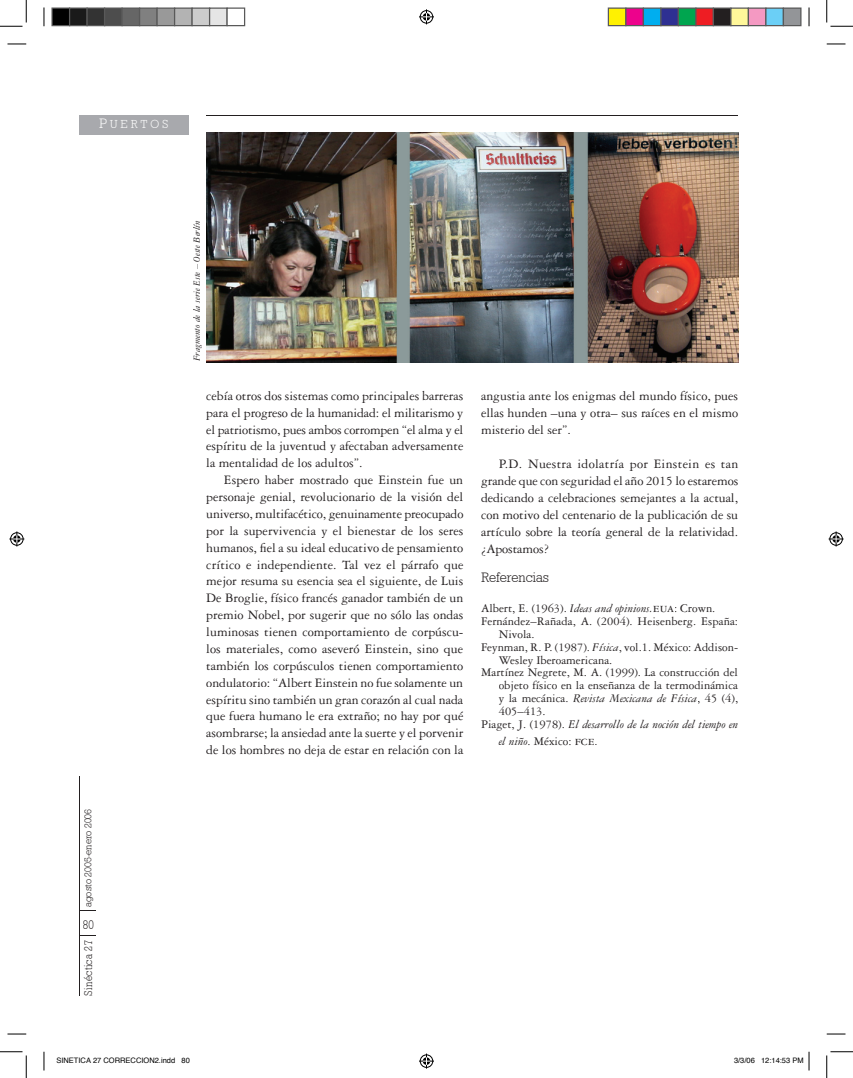
<style>
.page{position:relative;width:853px;height:1078px;background:#fff}
.page>*{position:absolute;margin:0;border:0;box-sizing:border-box;transform-origin:0 0}
.t1{font:13.75px/16.9px "Garamond Three";color:#231f20;text-align:justify}
.t2{font:13.75px "Geometric Slab 712 BT Light A";color:#231f20}
.t3{font:12.5px "Garamond Three";color:#231f20}
.t4{font:italic 12.5px "Garamond Three";color:#231f20}
.t5{font:12.5px "Geometric Slab 712 BT Light A";color:#231f20;scale:.9 1}
.t6{font:11.75px "Geometric Slab 712 BT Light A";letter-spacing:.235em;color:#fff}
.t7{font:11.25px "Geometric Slab 712 BT Light A";letter-spacing:.04em;color:#231f20;scale:.9 1}
.t8{font:italic 10px "Garamond Three";color:#231f20}
.t9{font:10px "Geometric Slab 712 BT Light A";color:#231f20}
.t10{font:7.5px "Helvetica";color:#000}
.s1{font-size:13.75px}
.s2{font-style:italic}
.s3{font-family:"Garamond Three SC";font-size:13.75px}
.s4{font-style:normal}
</style>
<div class="page">
<hr style="left:79px;top:777px;width:1px;height:219px;background:#231f20">
<svg style="left:80px;top:910px;width:15px;height:1px"></svg>
<hr style="left:206px;top:115px;width:532px;height:1px;background:#231f20">
<div style="left:79px;top:115px;width:109px;height:20px;background:#a8a9ad"></div>
<img style="left:206px;top:133px;width:532px;height:229px">
<svg style="left:8px;top:43px;width:18px;height:2px"></svg>
<svg style="left:827px;top:43px;width:18px;height:2px"></svg>
<svg style="left:8px;top:1033px;width:18px;height:2px"></svg>
<svg style="left:827px;top:1033px;width:18px;height:2px"></svg>
<svg style="left:43px;top:7px;width:2px;height:19px"></svg>
<svg style="left:43px;top:1052px;width:2px;height:18px"></svg>
<svg style="left:808px;top:7px;width:2px;height:19px"></svg>
<svg style="left:0;top:0;width:27px;height:27px"></svg>
<svg style="left:0;top:1051px;width:27px;height:27px"></svg>
<svg style="left:826px;top:0;width:27px;height:27px"></svg>
<svg style="left:826px;top:1051px;width:27px;height:27px"></svg>
<svg style="left:419px;top:9px;width:15px;height:15px"></svg>
<svg style="left:419px;top:1054px;width:15px;height:15px"></svg>
<svg style="left:9px;top:531px;width:15px;height:15px"></svg>
<svg style="left:829px;top:531px;width:15px;height:15px"></svg>
<div style="left:52px;top:8px;width:18px;height:18px;background:#000"></div>
<div style="left:51px;top:8px;width:19px;height:18px;border:1px solid #595959"></div>
<div style="left:70px;top:8px;width:17px;height:18px;background:#1a1a1a"></div>
<div style="left:69px;top:8px;width:19px;height:18px;border:1px solid #595959"></div>
<div style="left:87px;top:8px;width:18px;height:18px;background:#333"></div>
<div style="left:86px;top:8px;width:19px;height:18px;border:1px solid #595959"></div>
<div style="left:105px;top:8px;width:17px;height:18px;background:#4d4d4d"></div>
<div style="left:104px;top:8px;width:19px;height:18px;border:1px solid #595959"></div>
<div style="left:122px;top:8px;width:18px;height:18px;background:#666"></div>
<div style="left:121px;top:8px;width:19px;height:18px;border:1px solid #595959"></div>
<div style="left:140px;top:8px;width:17px;height:18px;background:#808080"></div>
<div style="left:139px;top:8px;width:19px;height:18px;border:1px solid #595959"></div>
<div style="left:157px;top:8px;width:18px;height:18px;background:#999"></div>
<div style="left:156px;top:8px;width:19px;height:18px;border:1px solid #595959"></div>
<div style="left:175px;top:8px;width:17px;height:18px;background:#b3b3b3"></div>
<div style="left:174px;top:8px;width:19px;height:18px;border:1px solid #595959"></div>
<div style="left:192px;top:8px;width:18px;height:18px;background:#ccc"></div>
<div style="left:191px;top:8px;width:19px;height:18px;border:1px solid #595959"></div>
<div style="left:210px;top:8px;width:17px;height:18px;background:#e5e5e5"></div>
<div style="left:209px;top:8px;width:19px;height:18px;border:1px solid #595959"></div>
<div style="left:226px;top:8px;width:19px;height:18px;border:1px solid #595959"></div>
<div style="left:608px;top:8px;width:18px;height:18px;background:#fff101"></div>
<div style="left:608px;top:8px;width:18px;height:18px;border:1px solid #595959"></div>
<div style="left:626px;top:8px;width:17px;height:18px;background:#ed028c"></div>
<div style="left:625px;top:8px;width:19px;height:18px;border:1px solid #595959"></div>
<div style="left:643px;top:8px;width:18px;height:18px;background:#00aeef"></div>
<div style="left:643px;top:8px;width:18px;height:18px;border:1px solid #595959"></div>
<div style="left:661px;top:8px;width:17px;height:18px;background:#2e3092"></div>
<div style="left:660px;top:8px;width:19px;height:18px;border:1px solid #595959"></div>
<div style="left:678px;top:8px;width:18px;height:18px;background:#00a54f"></div>
<div style="left:678px;top:8px;width:18px;height:18px;border:1px solid #595959"></div>
<div style="left:696px;top:8px;width:17px;height:18px;background:#ee1d23"></div>
<div style="left:695px;top:8px;width:19px;height:18px;border:1px solid #595959"></div>
<div style="left:713px;top:8px;width:18px;height:18px;background:#231f20"></div>
<div style="left:713px;top:8px;width:18px;height:18px;border:1px solid #595959"></div>
<div style="left:731px;top:8px;width:17px;height:18px;background:#fff79a"></div>
<div style="left:730px;top:8px;width:19px;height:18px;border:1px solid #595959"></div>
<div style="left:748px;top:8px;width:18px;height:18px;background:#f499c2"></div>
<div style="left:748px;top:8px;width:18px;height:18px;border:1px solid #595959"></div>
<div style="left:766px;top:8px;width:17px;height:18px;background:#6bcff6"></div>
<div style="left:765px;top:8px;width:19px;height:18px;border:1px solid #595959"></div>
<div style="left:783px;top:8px;width:18px;height:18px;background:#939598"></div>
<div style="left:783px;top:8px;width:18px;height:18px;border:1px solid #595959"></div>
<svg style="left:808px;top:1052px;width:2px;height:18px"></svg>
<p class="t6" style="left:99px;top:117px;width:71px"><span class="s1">P</span>UERTOS</p>
<p class="t9" style="left:82px;top:907px;width:100px;rotate:-90deg">agosto 2005-enero 2006</p>
<p class="t5" style="left:83px;top:917px;width:14px">80</p>
<p class="t7" style="left:81px;top:996px;width:63px;rotate:-90deg">Sinéctica 27</p>
<p class="t8" style="left:191px;top:361px;width:142px;rotate:-90deg">Fragmento de la serie Este – Oeste Berlín</p>
<p class="t1" style="left:206px;top:387px;width:259px">cebía otros dos sistemas como principales barreras para el progreso de la humanidad: el militarismo y el patriotismo, pues ambos corrompen “el alma y el espíritu de la juventud y afectaban adversamente la mentalidad de los adultos”.</p>
<p class="t1" style="left:206px;top:472px;width:259px;text-indent:18px">Espero haber mostrado que Einstein fue un personaje genial, revolucionario de la visión del universo, multifacético, genuinamente preocupado por la supervivencia y el bienestar de los seres humanos, fiel a su ideal educativo de pensamiento crítico e independiente. Tal vez el párrafo que mejor resuma su esencia sea el siguiente, de Luis De Broglie, físico francés ganador también de un premio Nobel, por sugerir que no sólo las ondas luminosas tienen comportamiento de corpúscu&shy;los materiales, como aseveró Einstein, sino que también los corpúsculos tienen comportamiento ondulatorio: “Albert Einstein no fue solamente un espíritu sino también un gran corazón al cual nada que fuera humano le era extraño; no hay por qué asombrarse; la ansiedad ante la suerte y el porvenir de los hombres no deja de estar en relación con la</p>
<p class="t1" style="left:481px;top:387px;width:259px">angustia ante los enigmas del mundo físico, pues ellas hunden –una y otra– sus raíces en el mismo misterio del ser”.</p>
<p class="t1" style="left:481px;top:455px;width:259px;text-indent:18px">P.D. Nuestra idolatría por Einstein es tan grande que con seguridad el año 2015 lo estaremos dedicando a celebraciones semejantes a la actual, con motivo del centenario de la publicación de su artículo sobre la teoría general de la relatividad. ¿Apostamos?</p>
<p class="t2" style="left:481px;top:569px;width:70px">Referencias</p>
<p class="t3" style="left:481px;top:601px;width:236px">Albert, E. (1963). <span class="s2">Ideas and opinions.</span><span class="s3">eua</span>: Crown.</p>
<p class="t3" style="left:481px;top:614px;width:259px">Fernández–Rañada, A. (2004). Heisenberg. España:</p>
<p class="t3" style="left:499px;top:627px;width:37px">Nivola.</p>
<p class="t3" style="left:481px;top:640px;width:259px">Feynman, R. P. (1987). <span class="s2">Física</span>, vol.1. México: Addison-</p>
<p class="t3" style="left:499px;top:653px;width:115px">Wesley Iberoamericana.</p>
<p class="t3" style="left:481px;top:666px;width:259px">Martínez Negrete, M. A. (1999). La construcción del</p>
<p class="t3" style="left:499px;top:679px;width:241px">objeto físico en la enseñanza de la termodinámica</p>
<p class="t4" style="left:499px;top:692px;width:241px"><span class="s4">y la mecánica.</span> Revista Mexicana de Física<span class="s4">, 45 (4),</span></p>
<p class="t3" style="left:499px;top:704px;width:48px">405–413.</p>
<p class="t4" style="left:481px;top:717px;width:259px"><span class="s4">Piaget, J. (1978).</span> El desarrollo de la noción del tiempo en</p>
<p class="t3" style="left:499px;top:734px;width:101px"><span class="s2">el niño</span>. México: <span class="s3">fce</span>.</p>
<p class="t10" style="left:56px;top:1055px;width:135px">SINETICA 27 CORRECCION2.indd 80</p>
<p class="t10" style="left:734px;top:1055px;width:71px">3/3/06 12:14:53 PM</p>
</div>
